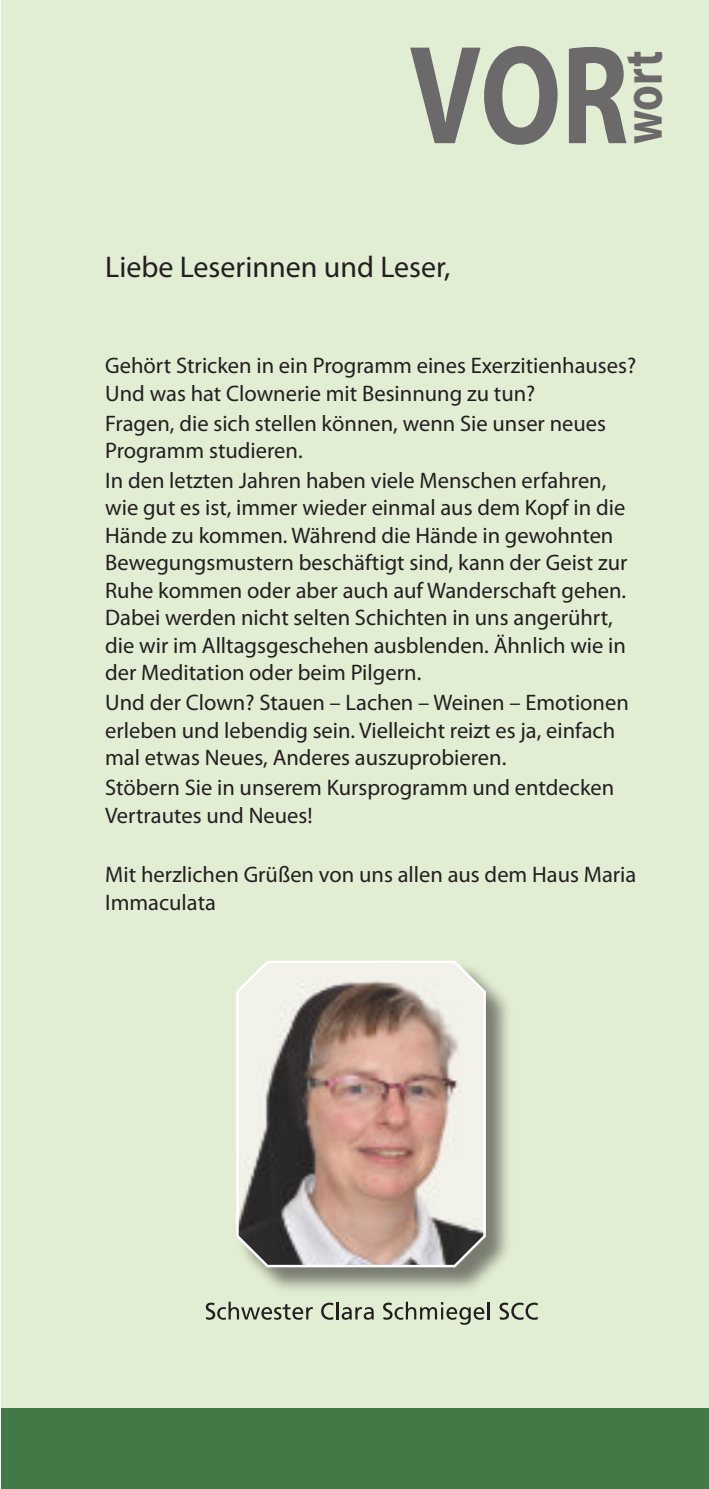
<style>
.page{position:relative;width:709px;height:1489px;background:#fff}
.page>*{position:absolute;margin:0;border:0;box-sizing:border-box;transform-origin:0 0}
.t1{font:700 141.75px "Myriad Pro";color:#6b696a;scale:.8 1}
.t2{font:700 55.75px "Myriad Pro";color:#6b696a;scale:.8 1}
.t3{font:30px "Myriad Pro";color:#231f20}
.t4{font:22.5px/27.5px "Myriad Pro";color:#231f20}
</style>
<div class="page">
<div style="left:1px;top:0;width:708px;height:1460px;background:#e2eed3"></div>
<svg style="left:206px;top:1301px;width:107px;height:18px"></svg>
<svg style="left:321px;top:1302px;width:53px;height:17px"></svg>
<svg style="left:383px;top:1301px;width:101px;height:23px"></svg>
<hr style="left:487px;top:1301px;width:3px;height:18px;background:#231f20">
<svg style="left:499px;top:1302px;width:39px;height:17px"></svg>
<div style="left:1px;top:1407px;width:708px;height:81px;background:#427946"></div>
<svg style="left:236px;top:960px;width:252px;height:308px;background:#b7a69d"></svg>
<h1 class="t1" style="left:409px;top:37px;width:276px">VOR</h1>
<h2 class="t2" style="left:620px;top:144px;width:118px;rotate:-90deg">wort</h2>
<h3 class="t3" style="left:105px;top:254px;width:347px">Liebe Leserinnen und Leser,</h3>
<p class="t4" style="left:105px;top:354px;width:532px">Gehört Stricken in ein Programm eines Exerzitienhauses?<br>Und was hat Clownerie mit Besinnung zu tun?</p>
<p class="t4" style="left:105px;top:411px;width:502px">Fragen, die sich stellen können, wenn Sie unser neues<br>Programm studieren.</p>
<p class="t4" style="left:105px;top:468px;width:524px">In den letzten Jahren haben viele Menschen erfahren, wie gut es ist, immer wieder einmal aus dem Kopf in die Hände zu kommen. Während die Hände in gewohnten Bewegungsmustern beschäftigt sind, kann der Geist zur Ruhe kommen oder aber auch auf Wanderschaft gehen.<br>Dabei werden nicht selten Schichten in uns angerührt, die wir im Alltagsgeschehen ausblenden. Ähnlich wie in der Meditation oder beim Pilgern.</p>
<p class="t4" style="left:105px;top:690px;width:525px">Und der Clown? Stauen – Lachen – Weinen – Emotionen erleben und lebendig sein. Vielleicht reizt es ja, einfach mal etwas Neues, Anderes auszuprobieren.</p>
<p class="t4" style="left:105px;top:775px;width:510px">Stöbern Sie in unserem Kursprogramm und entdecken<br>Vertrautes und Neues!</p>
<p class="t4" style="left:105px;top:862px;width:533px">Mit herzlichen Grüßen von uns allen aus dem Haus Maria<br>Immaculata</p>
</div>
